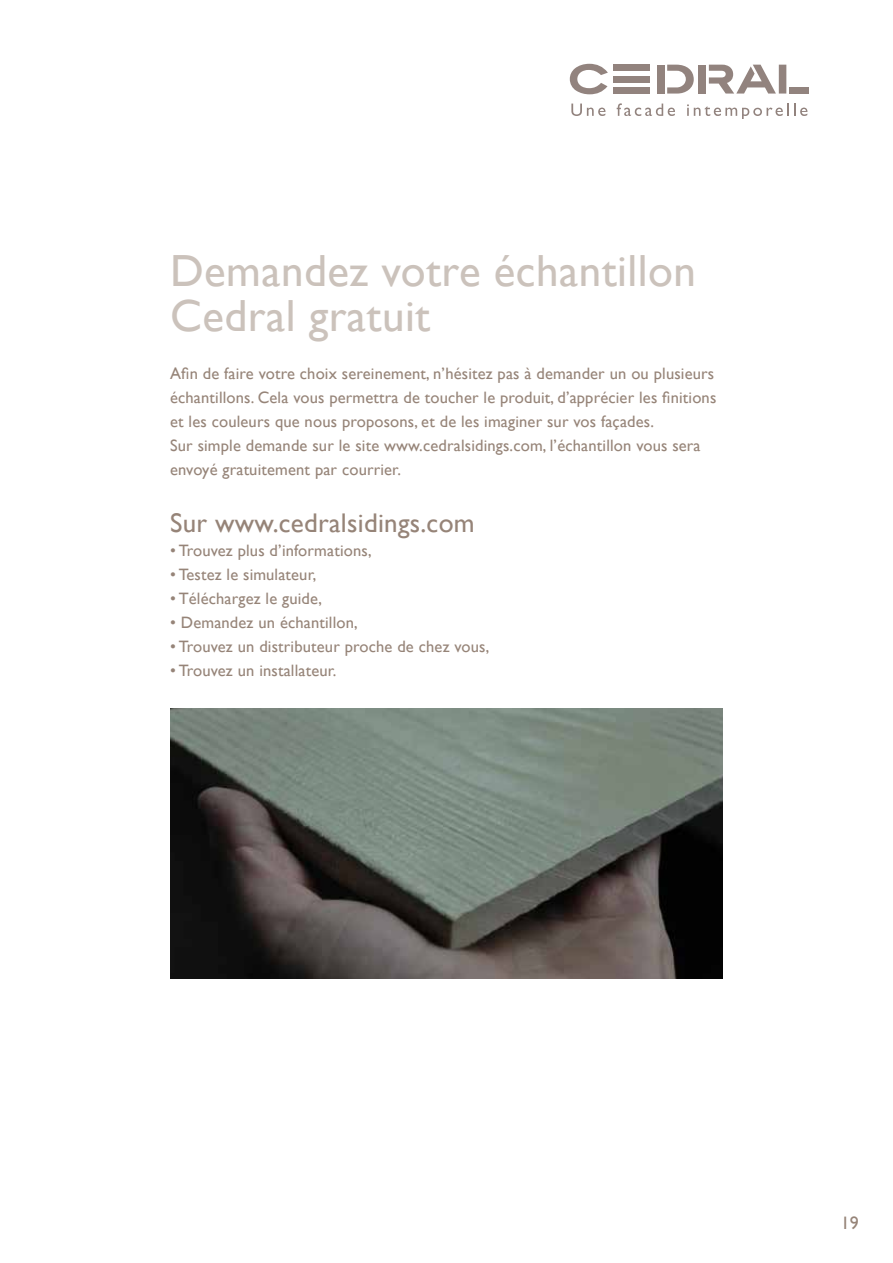
<style>
.page{position:relative;width:893px;height:1263px;background:#fff}
.page>*{position:absolute;margin:0;border:0;box-sizing:border-box;transform-origin:0 0}
.t1{font:45px/45px "Gill Sans";letter-spacing:.01em;color:#cbc2bb}
.t2{font:27px "Gill Sans";letter-spacing:.01em;color:#968478}
.t3{font:18px "Gill Sans";color:#968478}
.t4{font:16.5px/24px "Gill Sans";letter-spacing:.01em;color:#968478}
</style>
<div class="page">
<svg style="left:570px;top:64px;width:38px;height:30px"></svg>
<div style="left:699px;top:65px;width:7px;height:29px;background:#92837e"></div>
<div style="left:657px;top:65px;width:8px;height:29px;background:#92837e"></div>
<svg style="left:667px;top:65px;width:27px;height:29px"></svg>
<div style="left:613px;top:65px;width:37px;height:6px;background:#92837e"></div>
<div style="left:613px;top:87px;width:37px;height:7px;background:#92837e"></div>
<div style="left:613px;top:76px;width:37px;height:6px;background:#92837e"></div>
<div style="left:789px;top:87px;width:19px;height:7px;background:#92837e"></div>
<svg style="left:709px;top:65px;width:77px;height:29px"></svg>
<svg style="left:571px;top:104px;width:34px;height:12px"></svg>
<svg style="left:617px;top:103px;width:58px;height:13px"></svg>
<svg style="left:687px;top:104px;width:120px;height:15px"></svg>
<img style="left:170px;top:708px;width:553px;height:270px">
<h1 class="t1" style="left:170px;top:248px;width:527px">Demandez votre échantillon<br>Cedral gratuit</h1>
<p class="t4" style="left:170px;top:361px;width:548px">Afin de faire votre choix sereinement, n’hésitez pas à demander un ou plusieurs échantillons. Cela vous permettra de toucher le produit, d’apprécier les finitions et les couleurs que nous proposons, et de les imaginer sur vos façades.<br>Sur simple demande sur le site www.cedralsidings.com, l’échantillon vous sera envoyé gratuitement par courrier.</p>
<h2 class="t2" style="left:170px;top:507px;width:306px">Sur www.cedralsidings.com</h2>
<p class="t4" style="left:170px;top:538px;width:203px">• Trouvez plus d’informations,</p>
<p class="t4" style="left:170px;top:562px;width:148px">• Testez le simulateur,</p>
<p class="t4" style="left:170px;top:586px;width:154px">• Téléchargez le guide,</p>
<p class="t4" style="left:170px;top:610px;width:189px">• Demandez un échantillon,</p>
<p class="t4" style="left:170px;top:634px;width:321px">• Trouvez un distributeur proche de chez vous,</p>
<p class="t4" style="left:170px;top:658px;width:168px">• Trouvez un installateur.</p>
<p class="t3" style="left:841px;top:1212px;width:20px">19</p>
</div>
